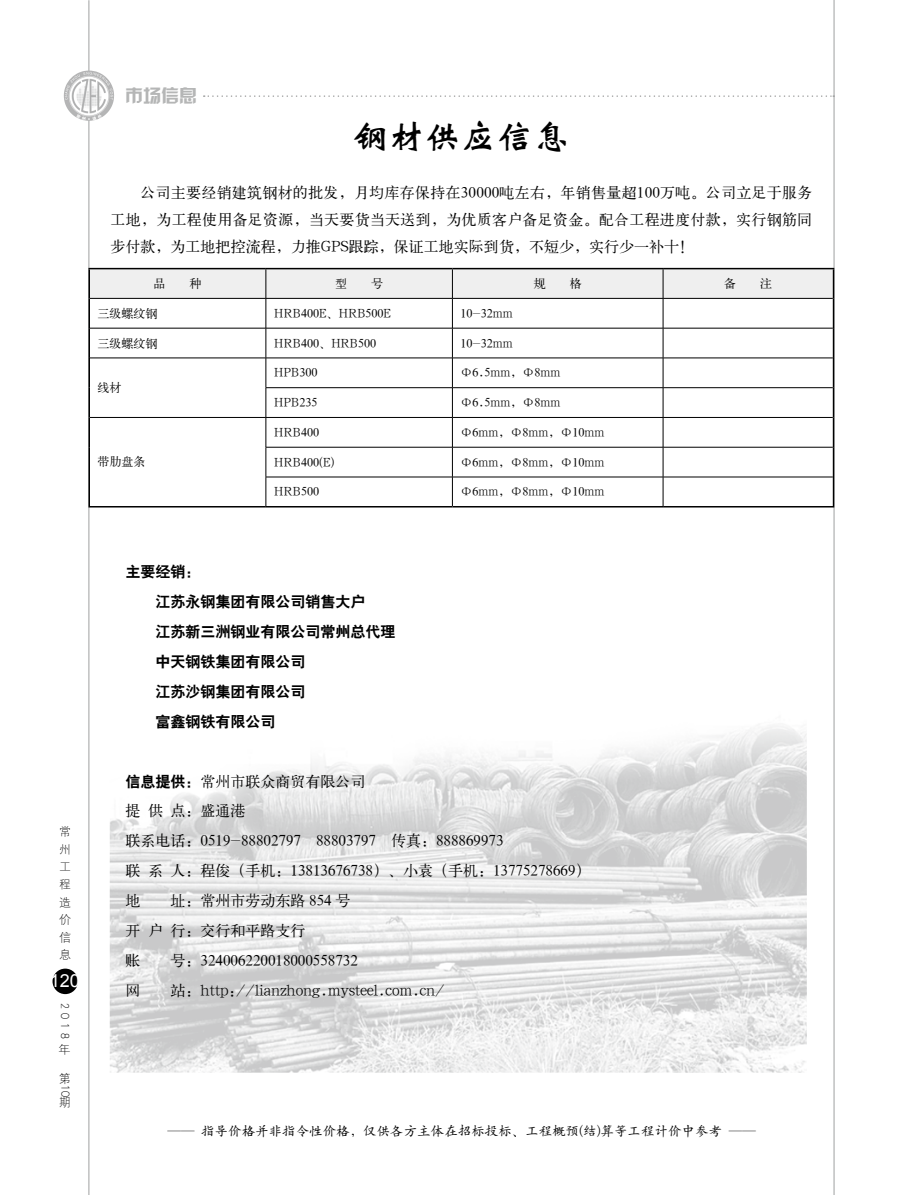
<style>
.page{position:relative;width:906px;height:1195px;background:#fff}
.page>*{position:absolute;margin:0;border:0;box-sizing:border-box;transform-origin:0 0}
.t1{font:36px "H Yh 1 gj";color:#000}
.t2{font:18px "H Yk 2 gj";color:#b5b6b6}
.t3{font:18px "Arial";color:#fff}
.t4{font:15px/30px "H Ya 1 gj";color:#000}
.t5{font:15px/30px "H Yb 2 gj";color:#000}
.t6{font:13.5px "H Yc 1 gj";color:#000}
.t7{font:12px "H Ya 1 gj";color:#000}
.t8{font:12px/17.5px "H Yg 1 gj";letter-spacing:.33em;color:#000;text-align:justify}
.s1{font-family:"H Yb 2 gj"}
</style>
<div class="page">
<div style="left:52px;top:968px;width:26px;height:26px;background:#000;border-radius:50%"></div>
<hr style="left:833px;top:0;width:1px;height:1195px;background:#9fa0a0">
<hr style="left:88px;top:0;width:1px;height:1195px;background:#9fa0a0">
<svg style="left:204px;top:95px;width:630px;height:2px"></svg>
<img style="left:64px;top:71px;width:24px;height:45px">
<img style="left:110px;top:726px;width:697px;height:346px">
<hr style="left:88px;top:268px;width:178px;height:1px;background:#000">
<hr style="left:88px;top:269px;width:2px;height:29px;background:#000">
<hr style="left:266px;top:268px;width:186px;height:1px;background:#000">
<hr style="left:452px;top:268px;width:211px;height:1px;background:#000">
<hr style="left:663px;top:268px;width:171px;height:1px;background:#000">
<hr style="left:88px;top:298px;width:2px;height:30px;background:#000">
<hr style="left:88px;top:328px;width:2px;height:30px;background:#000">
<hr style="left:833px;top:328px;width:1px;height:30px;background:#000">
<hr style="left:88px;top:358px;width:2px;height:30px;background:#000">
<hr style="left:88px;top:388px;width:2px;height:29px;background:#000">
<hr style="left:833px;top:358px;width:1px;height:30px;background:#000">
<svg style="left:833px;top:388px;width:1px;height:29px"></svg>
<hr style="left:88px;top:417px;width:2px;height:30px;background:#000">
<hr style="left:88px;top:447px;width:2px;height:30px;background:#000">
<hr style="left:88px;top:477px;width:2px;height:29px;background:#000">
<hr style="left:88px;top:506px;width:178px;height:1px;background:#000">
<hr style="left:833px;top:417px;width:1px;height:30px;background:#000">
<hr style="left:833px;top:447px;width:1px;height:30px;background:#000">
<svg style="left:833px;top:477px;width:1px;height:29px"></svg>
<hr style="left:266px;top:506px;width:186px;height:1px;background:#000">
<hr style="left:452px;top:506px;width:211px;height:1px;background:#000">
<hr style="left:663px;top:506px;width:171px;height:1px;background:#000">
<svg style="left:89px;top:269px;width:745px;height:59px"></svg>
<hr style="left:90px;top:328px;width:176px;height:1px;background:#000">
<hr style="left:266px;top:328px;width:186px;height:1px;background:#000">
<hr style="left:266px;top:328px;width:1px;height:30px;background:#000">
<hr style="left:452px;top:328px;width:211px;height:1px;background:#000">
<hr style="left:452px;top:328px;width:1px;height:30px;background:#000">
<hr style="left:663px;top:328px;width:170px;height:1px;background:#000">
<hr style="left:663px;top:328px;width:1px;height:30px;background:#000">
<hr style="left:90px;top:358px;width:176px;height:1px;background:#000">
<hr style="left:266px;top:358px;width:186px;height:1px;background:#000">
<hr style="left:452px;top:358px;width:211px;height:1px;background:#000">
<hr style="left:663px;top:358px;width:170px;height:1px;background:#000">
<hr style="left:266px;top:387px;width:186px;height:1px;background:#000">
<hr style="left:452px;top:387px;width:211px;height:1px;background:#000">
<hr style="left:663px;top:387px;width:170px;height:1px;background:#000">
<hr style="left:90px;top:417px;width:176px;height:1px;background:#000">
<hr style="left:266px;top:417px;width:186px;height:1px;background:#000">
<svg style="left:266px;top:358px;width:1px;height:89px"></svg>
<hr style="left:452px;top:417px;width:211px;height:1px;background:#000">
<svg style="left:452px;top:358px;width:1px;height:89px"></svg>
<hr style="left:663px;top:417px;width:170px;height:1px;background:#000">
<svg style="left:663px;top:358px;width:1px;height:89px"></svg>
<hr style="left:266px;top:447px;width:186px;height:1px;background:#000">
<hr style="left:266px;top:447px;width:1px;height:30px;background:#000">
<hr style="left:452px;top:447px;width:211px;height:1px;background:#000">
<hr style="left:452px;top:447px;width:1px;height:30px;background:#000">
<hr style="left:663px;top:447px;width:170px;height:1px;background:#000">
<hr style="left:663px;top:447px;width:1px;height:30px;background:#000">
<hr style="left:266px;top:477px;width:186px;height:1px;background:#000">
<svg style="left:266px;top:477px;width:1px;height:29px"></svg>
<hr style="left:452px;top:477px;width:211px;height:1px;background:#000">
<svg style="left:452px;top:477px;width:1px;height:29px"></svg>
<hr style="left:663px;top:477px;width:170px;height:1px;background:#000">
<svg style="left:663px;top:477px;width:1px;height:29px"></svg>
<p class="t2" style="left:125px;top:87px;width:73px">市场信息</p>
<h1 class="t1" style="left:353px;top:119px;width:217px">钢材供应信息</h1>
<p class="t4" style="left:111px;top:179px;width:703px;line-height:27px;text-align:justify;text-indent:30px">公司主要经销建筑钢材的批发，月均库存保持在30000吨左右，年销售量超100万吨。公司立足于服务工地，为工程使用备足资源，当天要货当天送到，为优质客户备足资金。配合工程进度付款，实行钢筋同步付款，为工地把控流程，力推GPS跟踪，保证工地实际到货，不短少，实行少一补十！</p>
<p class="t7" style="left:154px;top:278px;width:13px">品</p>
<p class="t7" style="left:190px;top:278px;width:13px">种</p>
<p class="t7" style="left:335px;top:278px;width:13px">型</p>
<p class="t7" style="left:371px;top:278px;width:13px">号</p>
<p class="t7" style="left:534px;top:278px;width:13px">规</p>
<p class="t7" style="left:570px;top:278px;width:13px">格</p>
<p class="t7" style="left:724px;top:278px;width:13px">备</p>
<p class="t7" style="left:760px;top:278px;width:13px">注</p>
<p class="t7" style="left:97px;top:307px;width:61px">三级螺纹钢</p>
<p class="t7" style="left:274px;top:307px;width:119px">HRB400E、HRB500E</p>
<p class="t7" style="left:460px;top:307px;width:54px">10-32mm</p>
<p class="t7" style="left:97px;top:337px;width:61px">三级螺纹钢</p>
<p class="t7" style="left:274px;top:337px;width:104px">HRB400、HRB500</p>
<p class="t7" style="left:460px;top:337px;width:54px">10-32mm</p>
<p class="t7" style="left:97px;top:382px;width:25px">线材</p>
<p class="t7" style="left:274px;top:367px;width:45px">HPB300</p>
<p class="t7" style="left:460px;top:367px;width:101px">Φ6.5mm，Φ8mm</p>
<p class="t7" style="left:274px;top:396px;width:45px">HPB235</p>
<p class="t7" style="left:460px;top:396px;width:101px">Φ6.5mm，Φ8mm</p>
<p class="t7" style="left:97px;top:456px;width:49px">带肋盘条</p>
<p class="t7" style="left:274px;top:426px;width:47px">HRB400</p>
<p class="t7" style="left:460px;top:426px;width:145px">Φ6mm，Φ8mm，Φ10mm</p>
<p class="t7" style="left:274px;top:456px;width:62px">HRB400(E)</p>
<p class="t7" style="left:460px;top:456px;width:145px">Φ6mm，Φ8mm，Φ10mm</p>
<p class="t7" style="left:274px;top:485px;width:47px">HRB500</p>
<p class="t7" style="left:460px;top:485px;width:145px">Φ6mm，Φ8mm，Φ10mm</p>
<p class="t8" style="left:59px;top:823px;width:13px">常州工程造价信息</p>
<p class="t3" style="left:50px;top:969px;width:32px">120</p>
<p class="t8" style="left:73px;top:1003px;width:37px;rotate:90deg">2018</p>
<p class="t8" style="left:58px;top:1040px;width:13px">年</p>
<p class="t8" style="left:59px;top:1070px;width:13px">第</p>
<p class="t8" style="left:74px;top:1085px;width:13px;rotate:90deg">10</p>
<p class="t8" style="left:59px;top:1094px;width:12px">期</p>
<p class="t5" style="left:155px;top:556px;width:241px;text-indent:-30px">主要经销:<br>江苏永钢集团有限公司销售大户<br>江苏新三洲钢业有限公司常州总代理中天钢铁集团有限公司<br>江苏沙钢集团有限公司<br>富鑫钢铁有限公司</p>
<p class="t4" style="left:125px;top:766px;width:466px"><span class="s1">信息提供：</span>常州市联众商贸有限公司<br>提 供 点：盛通港<br>联系电话：0519-88802797 88803797 传真：888869973<br>联 系 人：程俊（手机：13813676738）、小袁（手机：13775278669）地</p>
<p class="t4" style="left:125px;top:886px;width:226px;text-indent:45px">址：常州市劳动东路 854 号开 户 行：交行和平路支行<br>账</p>
<p class="t4" style="left:170px;top:946px;width:189px">号：324006220018000558732</p>
<p class="t4" style="left:125px;top:976px;width:16px">网</p>
<p class="t4" style="left:170px;top:976px;width:275px">站：http://lianzhong.mysteel.com.cn/</p>
<p class="t6" style="left:167px;top:1124px;width:590px">—— 指导价格并非指令性价格，仅供各方主体在招标投标、工程概预(结)算等工程计价中参考 ——</p>
</div>
